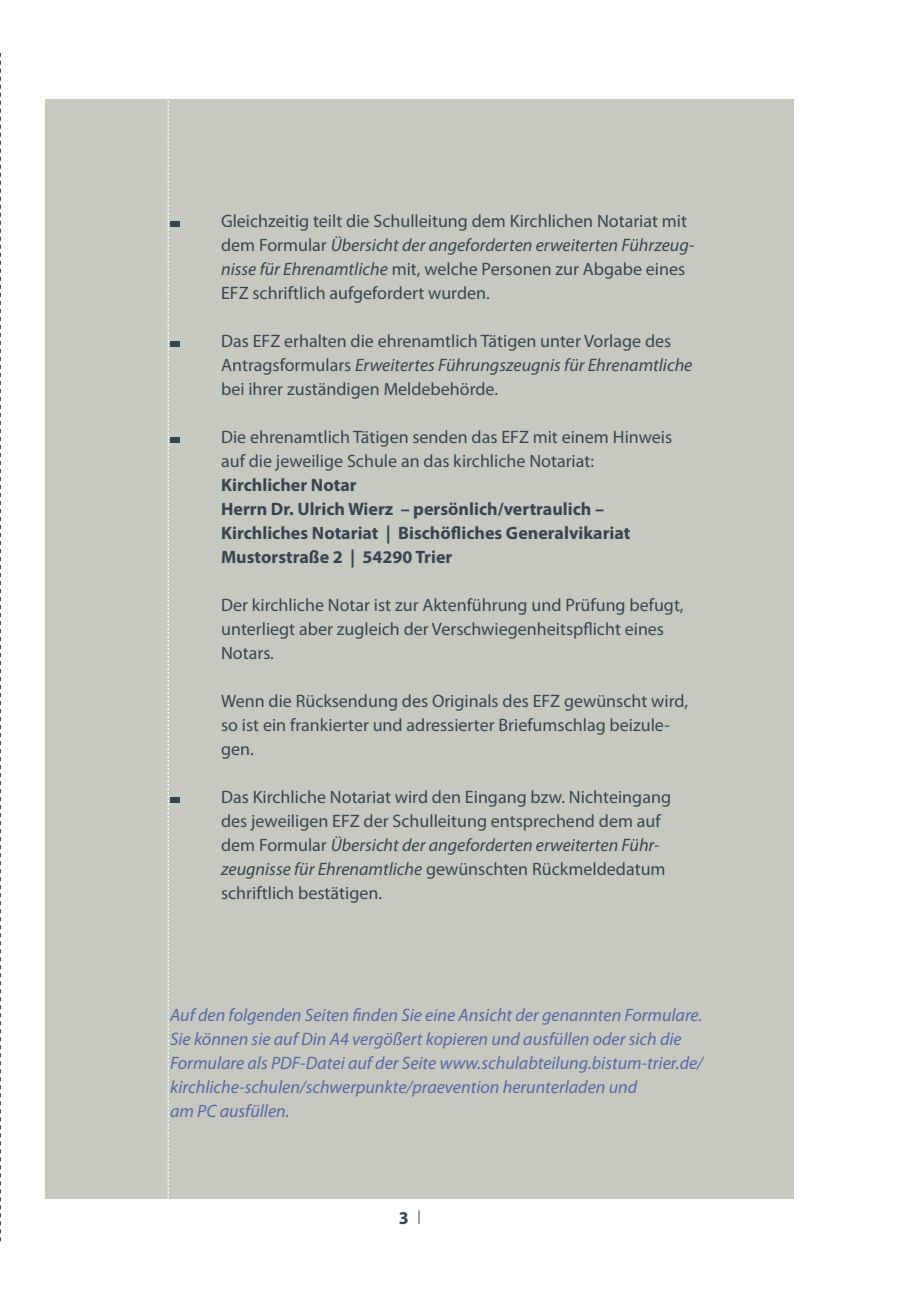
<style>
.page{position:relative;width:918px;height:1298px;background:#fff}
.page>*{position:absolute;margin:0;border:0;box-sizing:border-box;transform-origin:0 0}
.t1{font:18px/24px "Myriad Pro";color:#374452}
.t2{font:italic 18px/24px "Myriad Pro";color:#5668a5}
.t3{font:700 18px/24px "Myriad Pro";color:#374452}
.s1{font-style:italic}
</style>
<div class="page">
<div style="left:45px;top:99px;width:749px;height:1100px;background:#c7c9c0"></div>
<svg style="left:168px;top:100px;width:1px;height:1098px"></svg>
<div style="left:170px;top:221px;width:10px;height:6px;background:#374452"></div>
<div style="left:170px;top:341px;width:10px;height:6px;background:#374452"></div>
<div style="left:170px;top:437px;width:10px;height:6px;background:#374452"></div>
<div style="left:170px;top:797px;width:10px;height:6px;background:#374452"></div>
<svg style="left:419px;top:1210px;width:1px;height:14px"></svg>
<svg style="left:0;top:54px;width:1px;height:1188px"></svg>
<p class="t1" style="left:221px;top:211px;width:475px">Gleichzeitig teilt die Schulleitung dem Kirchlichen Notariat mit dem Formular <span class="s1">Übersicht der angeforderten erweiterten Führzeug&shy;nisse für Ehrenamtliche</span> mit, welche Personen zur Abgabe eines EFZ schriftlich aufgefordert wurden.</p>
<p class="t1" style="left:221px;top:331px;width:473px">Das EFZ erhalten die ehrenamtlich Tätigen unter Vorlage des<br>Antragsformulars <span class="s1">Erweitertes Führungszeugnis für Ehrenamtliche </span>bei ihrer zuständigen Meldebehörde.</p>
<p class="t1" style="left:221px;top:427px;width:453px">Die ehrenamtlich Tätigen senden das EFZ mit einem Hinweis auf die jeweilige Schule an das kirchliche Notariat:</p>
<p class="t3" style="left:221px;top:472px;width:411px">Kirchlicher Notar<br>Herrn Dr. Ulrich Wierz – persönlich/vertraulich – Kirchliches Notariat | Bischöfliches Generalvikariat Mustorstraße 2 | 54290 Trier</p>
<p class="t1" style="left:221px;top:595px;width:464px">Der kirchliche Notar ist zur Aktenführung und Prüfung befugt, unterliegt aber zugleich der Verschwiegenheitspflicht eines<br>Notars.</p>
<p class="t1" style="left:221px;top:691px;width:469px">Wenn die Rücksendung des Originals des EFZ gewünscht wird, so ist ein frankierter und adressierter Briefumschlag beizule&shy;gen.</p>
<p class="t1" style="left:221px;top:787px;width:451px">Das Kirchliche Notariat wird den Eingang bzw. Nichteingang des jeweiligen EFZ der Schulleitung entsprechend dem auf dem Formular <span class="s1">Übersicht der angeforderten erweiterten Führ&shy;zeugnisse für Ehrenamtliche</span> gewünschten Rückmeldedatum schriftlich bestätigen.</p>
<p class="t2" style="left:170px;top:1005px;width:535px">Auf den folgenden Seiten finden Sie eine Ansicht der genannten Formulare.<br>Sie können sie auf Din A4 vergößert kopieren und ausfüllen oder sich die Formulare als PDF-Datei auf der Seite www.schulabteilung.bistum-trier.de/ kirchliche-schulen/schwerpunkte/praevention herunterladen und<br>am PC ausfüllen.</p>
<p class="t3" style="left:399px;top:1206px;width:11px">3</p>
</div>
